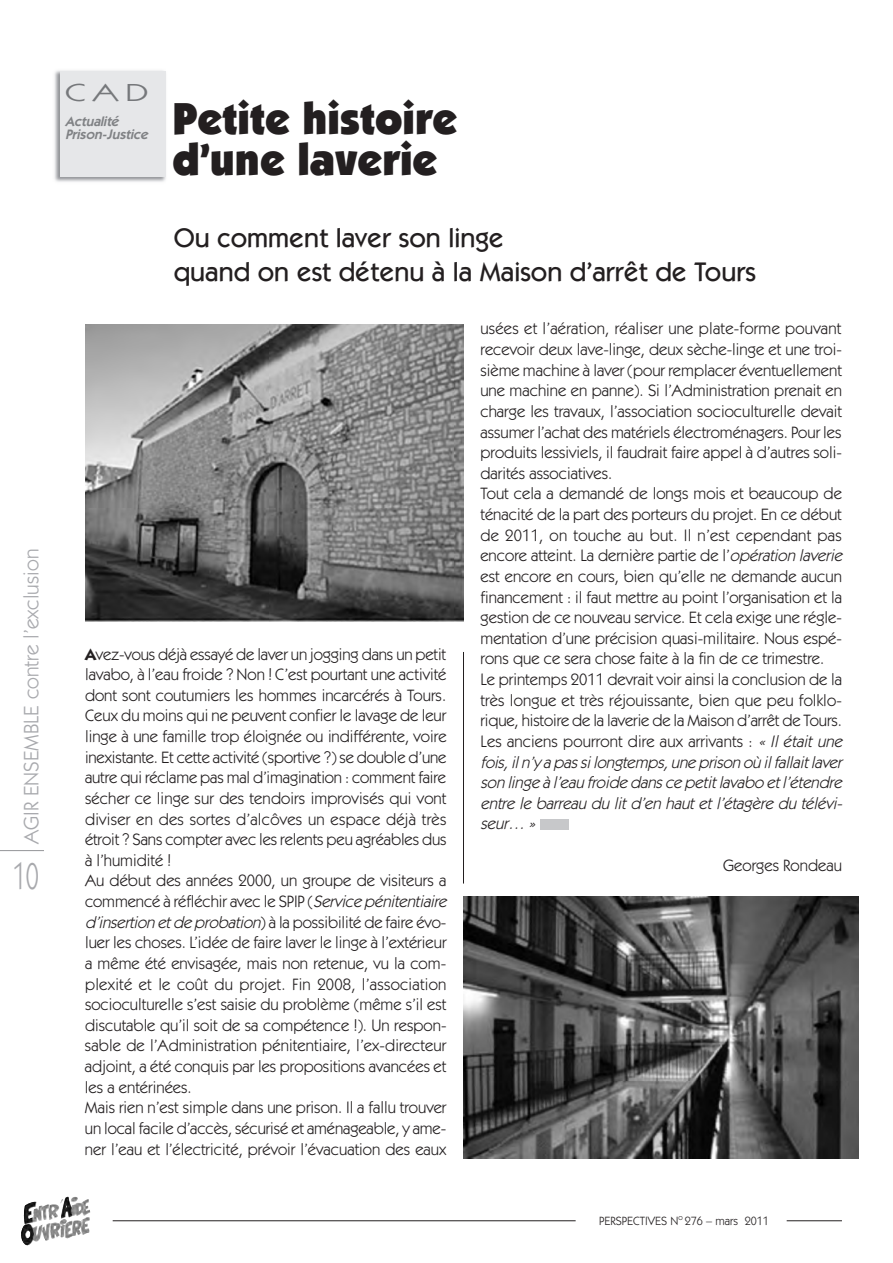
<style>
.page{position:relative;width:893px;height:1263px;background:#fff}
.page>*{position:absolute;margin:0;border:0;box-sizing:border-box;transform-origin:0 0}
.t1{font:900 45px/40.5px "Itc Kabel";color:#231f20}
.t2{font:37.5px "Itc Kabel";color:#a8a9ad;scale:.7 1}
.t3{font:500 27px/33.8px "Itc Kabel";color:#231f20}
.t4{font:24.75px "Itc Kabel";color:#76787b;scale:1.54 1}
.t5{font:21px "Itc Kabel";color:#a8a9ad}
.t6{font:16.5px/20.5px "Itc Kabel";color:#231f20}
.t7{font:italic 600 13.8px/13.8px "Itc Kabel";color:#808285}
.t8{font:12px "Itc Kabel";color:#231f20}
.s1{font-weight:700}
.s2{font-style:italic}
</style>
<div class="page">
<img style="left:34px;top:1197px;width:56px;height:35px">
<hr style="left:113px;top:1220px;width:463px;height:1px;background:#231f20">
<hr style="left:0;top:850px;width:44px;height:1px;background:#939598">
<hr style="left:787px;top:1220px;width:55px;height:1px;background:#231f20">
<div style="left:540px;top:819px;width:29px;height:10px;background:#c7c8ca"></div>
<hr style="left:463px;top:652px;width:1px;height:231px;background:#231f20">
<img style="left:54px;top:70px;width:112px;height:112px">
<div style="left:60px;top:71px;width:105px;height:105px;background:#e6e7e9"></div>
<img style="left:85px;top:324px;width:378px;height:298px">
<img style="left:463px;top:897px;width:396px;height:261px">
<p class="t5" style="left:23px;top:844px;width:297px;rotate:-90deg">AGIR ENSEMBLE contre l’exclusion</p>
<h2 class="t2" style="left:13px;top:862px;width:39px">10</h2>
<h3 class="t4" style="left:65px;top:83px;width:56px">C A D</h3>
<p class="t7" style="left:65px;top:115px;width:87px">Actualité<br>Prison-Justice</p>
<h1 class="t1" style="left:172px;top:103px;width:287px">Petite histoire d’une laverie</h1>
<h3 class="t3" style="left:174px;top:223px;width:584px">Ou comment laver son linge<br>quand on est détenu à la Maison d’arrêt de Tours</h3>
<p class="t6" style="left:85px;top:645px;width:366px"><span class="s1">A</span>vez-vous déjà essayé de laver un jogging dans un petit lavabo, à l’eau froide ? Non ! C’est pourtant une activité dont sont coutumiers les hommes incarcérés à Tours.<br>Ceux du moins qui ne peuvent confier le lavage de leur linge à une famille trop éloignée ou indifférente, voire inexistante. Et cette activité (sportive ?) se double d’une autre qui réclame pas mal d’imagination : comment faire sécher ce linge sur des tendoirs improvisés qui vont diviser en des sortes d’alcôves un espace déjà très étroit ? Sans compter avec les relents peu agréables dus à l’humidité !<br>Au début des années 2000, un groupe de visiteurs a commencé à réfléchir avec le SPIP (<span class="s2">Service pénitentiaire d’insertion etde probation</span>) à l a p o s s i b i l i t é d e fa i re évo - luer les choses. L’idée de faire laver le linge à l’extérieur a même été envisagée, mais non retenue, vu la com&shy;plexité et le coût du projet. Fin 2008, l’association socioculturelle s’est saisie du problème (même s’il est discutable qu’il soit de sa compétence !). Un respon&shy;sable de l’Administration pénitentiaire, l’ex-directeur adjoint, a été conquis par les propositions avancées et les a entérinées.<br>Mais rien n’est simple dans une prison. Il a fallu trouver un local facile d’accès, sécurisé et aménageable, y ame&shy;ner l’eau et l’électricité, prévoir l’évacuation des eaux</p>
<p class="t6" style="left:480px;top:320px;width:366px">usées et l’aération, réaliser une plate-forme pouvant recevoir deux lave-linge, deux sèche-linge et une troi&shy;sième machine à laver (pour remplacer éventuellement une machine en panne). Si l’Administration prenait en charge les travaux, l’association socioculturelle devait assumer l’achat des matériels électroménagers. Pour les produits lessiviels, il faudrait faire appel à d’autres soli&shy;darités associatives.<br>Tout cela a demandé de longs mois et beaucoup de ténacité de la part des porteurs du projet. En ce début de 2011, on touche au but. Il n’est cependant pas encore atteint. La dernière partie de l’<span class="s2">opération laverie </span>est encore en cours, bien qu’elle ne demande aucun financement : il faut mettre au point l’organisation et la gestion de ce nouveau service. Et cela exige une régle&shy;mentation d’une précision quasi-militaire. Nous espé&shy;rons que ce sera chose faite à la fin de ce trimestre.<br>Le printemps 2011 devrait voir ainsi la conclusion de la très longue et très réjouissante, bien que peu folklo&shy;rique, histoire de la laverie de la Maison d’arrêt de Tours.<br>Les anciens pourront dire aux arrivants : <span class="s2">« Il était une fois,iln’y a pas silongtemps,une prison où ilfallaitlaver son linge à l’eau froide dans ce petitlavabo etl’étendre entre le barreau du lit d’en haut et l’étagère du télévi&shy;seur… »</span></p>
<p class="t6" style="left:723px;top:856px;width:120px">Georges Rondeau</p>
<p class="t8" style="left:599px;top:1216px;width:171px">PERSPECTIVES N<sup>o</sup> 276 – mars 2011</p>
</div>
